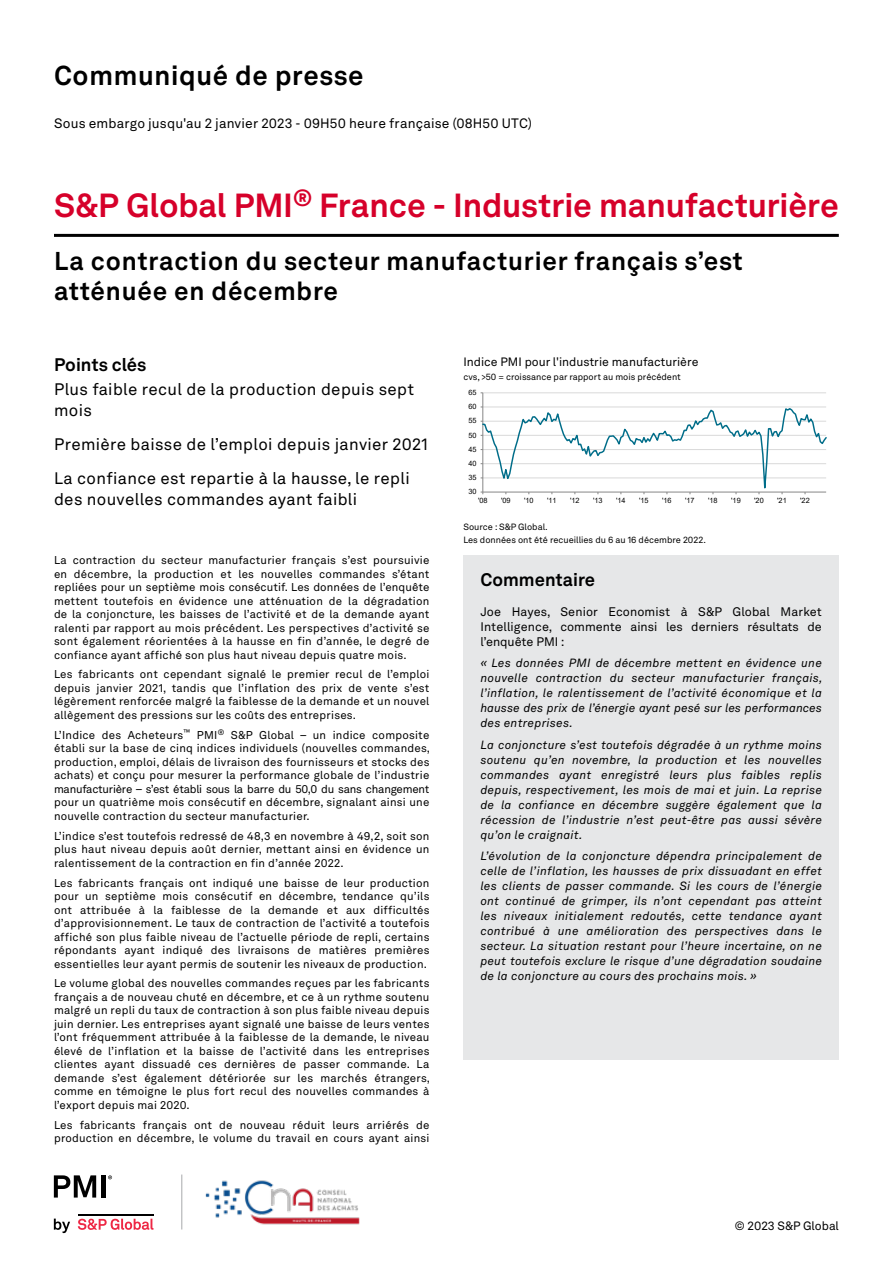
<style>
.page{position:relative;width:893px;height:1263px;background:#fff}
.page>*{position:absolute;margin:0;border:0;box-sizing:border-box;transform-origin:0 0}
.t1{font:700 33px "Akkurat LL";letter-spacing:-.005em;color:#d6002a}
.t2{font:700 27px "Akkurat LL";letter-spacing:.025em;color:#000}
.t3{font:700 25.5px/30px "Akkurat LL";letter-spacing:.03em;color:#000}
.t4{font:700 18px "Akkurat LL";color:#000}
.t5{font:16.5px/21px "Akkurat LL";letter-spacing:.02em;color:#000}
.t6{font:13.5px "Akkurat LL";letter-spacing:.01em;color:#000}
.t7{font:12.3px/15px "Akkurat LL";color:#000;text-align:justify}
.t8{font:12px "Akkurat LL";color:#000}
.t9{font:italic 11.85px/15px "Akkurat LL";letter-spacing:.03em;color:#000;text-align:justify}
.t10{font:11.25px/13.5px "Akkurat LL";letter-spacing:.02em;color:#000;text-align:justify}
.t11{font:9px "Akkurat LL";color:#000}
.t12{font:7.35px "Arial";color:#000}
.s1{font-size:12px}
</style>
<div class="page">
<hr style="left:483px;top:393px;width:343px;height:1px;background:#d9d9d9">
<hr style="left:483px;top:393px;width:1px;height:99px;background:#868686">
<svg style="left:481px;top:407px;width:346px;height:87px"></svg>
<hr style="left:54px;top:234px;width:785px;height:3px;background:#000">
<div style="left:463px;top:555px;width:376px;height:51px;background:#e6e7e8"></div>
<div style="left:463px;top:606px;width:376px;height:454px;background:#e6e7e8"></div>
<img style="left:182px;top:1174px;width:178px;height:56px">
<svg style="left:54px;top:1218px;width:16px;height:15px"></svg>
<svg style="left:78px;top:1218px;width:75px;height:12px"></svg>
<hr style="left:78px;top:1213px;width:75px;height:2px;background:#000">
<svg style="left:54px;top:1175px;width:42px;height:22px"></svg>
<div style="left:101px;top:1175px;width:5px;height:22px;background:#000"></div>
<svg style="left:108px;top:1175px;width:4px;height:4px"></svg>
<h2 class="t2" style="left:54px;top:55px;width:311px">Communiqué de presse</h2>
<p class="t6" style="left:54px;top:113px;width:479px">Sous embargo jusqu'au 2 janvier 2023 - 09H50 heure française (08H50 UTC)</p>
<h1 class="t1" style="left:54px;top:180px;width:786px">S&amp;P Global PMI<sup>®</sup> France - Industrie manufacturière</h1>
<h3 class="t3" style="left:54px;top:244px;width:690px">La contraction du secteur manufacturier français s’est atténuée en décembre</h3>
<h3 class="t4" style="left:54px;top:351px;width:94px">Points clés</h3>
<h3 class="t5" style="left:54px;top:378px;width:362px">Plus faible recul de la production depuis sept mois</h3>
<h3 class="t5" style="left:54px;top:427px;width:375px;line-height:33.8px">Première baisse de l’emploi depuis janvier 2021<br>La confiance est repartie à la hausse, le repli</h3>
<h3 class="t5" style="left:54px;top:488px;width:305px">des nouvelles commandes ayant faibli</h3>
<p class="t10" style="left:54px;top:553px;width:377px">La contraction du secteur manufacturier français s’est poursuivie en décembre, la production et les nouvelles commandes s’étant repliées pour un septième mois consécutif. Les données de l’enquête mettent toutefois en évidence une atténuation de la dégradation de la conjoncture, les baisses de l’activité et de la demande ayant ralenti par rapport au mois précédent. Les perspectives d’activité se sont également réorientées à la hausse en fin d’année, le degré de confiance ayant affiché son plus haut niveau depuis quatre mois.</p>
<p class="t10" style="left:54px;top:667px;width:377px">Les fabricants ont cependant signalé le premier recul de l’emploi depuis janvier 2021, tandis que l’inflation des prix de vente s’est légèrement renforcée malgré la faiblesse de la demande et un nouvel allègement des pressions sur les coûts des entreprises.</p>
<p class="t10" style="left:54px;top:727px;width:378px">L’Indice des Acheteurs<sup>™</sup> PMI<sup>®</sup> S&amp;P Global – un indice composite établi sur la base de cinq indices individuels (nouvelles commandes, production, emploi, délais de livraison des fournisseurs et stocks des achats) et conçu pour mesurer la performance globale de l’industrie manufacturière – s’est établi sous la barre du 50,0 du sans changement pour un quatrième mois consécutif en décembre, signalant ainsi une nouvelle contraction du secteur manufacturier.</p>
<p class="t10" style="left:54px;top:828px;width:377px">L’indice s’est toutefois redressé de 48,3 en novembre à 49,2, soit son plus haut niveau depuis août dernier, mettant ainsi en évidence un ralentissement de la contraction en fin d’année 2022.</p>
<p class="t10" style="left:54px;top:875px;width:377px">Les fabricants français ont indiqué une baisse de leur production pour un septième mois consécutif en décembre, tendance qu’ils ont attribuée à la faiblesse de la demande et aux difficultés d’approvisionnement. Le taux de contraction de l’activité a toutefois affiché son plus faible niveau de l’actuelle période de repli, certains répondants ayant indiqué des livraisons de matières premières essentielles leur ayant permis de soutenir les niveaux de production.</p>
<p class="t10" style="left:54px;top:976px;width:378px">Le volume global des nouvelles commandes reçues par les fabricants français a de nouveau chuté en décembre, et ce à un rythme soutenu malgré un repli du taux de contraction à son plus faible niveau depuis juin dernier. Les entreprises ayant signalé une baisse de leurs ventes l’ont fréquemment attribuée à la faiblesse de la demande, le niveau élevé de l’inflation et la baisse de l’activité dans les entreprises clientes ayant dissuadé ces dernières de passer commande. La demande s’est également détériorée sur les marchés étrangers, comme en témoigne le plus fort recul des nouvelles commandes à l’export depuis mai 2020.</p>
<p class="t10" style="left:54px;top:1117px;width:377px">Les fabricants français ont de nouveau réduit leurs arriérés de production en décembre, le volume du travail en cours ayant ainsi</p>
<p class="t8" style="left:463px;top:353px;width:236px">Indice PMI pour l'industrie manufacturière</p>
<p class="t11" style="left:463px;top:370px;width:219px">cvs, &gt;50 = croissance par rapport au mois précédent</p>
<p class="t12" style="left:468px;top:387px;width:10px">65</p>
<p class="t12" style="left:468px;top:402px;width:10px">60</p>
<p class="t12" style="left:468px;top:416px;width:10px">55</p>
<p class="t12" style="left:468px;top:430px;width:10px">50</p>
<p class="t12" style="left:468px;top:444px;width:10px">45</p>
<p class="t12" style="left:468px;top:458px;width:10px">40</p>
<p class="t12" style="left:468px;top:472px;width:10px">35</p>
<p class="t12" style="left:468px;top:487px;width:10px">30</p>
<p class="t12" style="left:478px;top:495px;width:11px">'08</p>
<p class="t12" style="left:501px;top:495px;width:11px">'09</p>
<p class="t12" style="left:524px;top:495px;width:11px">'10</p>
<p class="t12" style="left:547px;top:495px;width:11px">'11</p>
<p class="t12" style="left:570px;top:495px;width:11px">'12</p>
<p class="t12" style="left:593px;top:495px;width:11px">'13</p>
<p class="t12" style="left:616px;top:495px;width:11px">'14</p>
<p class="t12" style="left:639px;top:495px;width:11px">'15</p>
<p class="t12" style="left:662px;top:495px;width:11px">'16</p>
<p class="t12" style="left:685px;top:495px;width:11px">'17</p>
<p class="t12" style="left:708px;top:495px;width:11px">'18</p>
<p class="t12" style="left:731px;top:495px;width:11px">'19</p>
<p class="t12" style="left:754px;top:495px;width:11px">'20</p>
<p class="t12" style="left:777px;top:495px;width:11px">'21</p>
<p class="t12" style="left:800px;top:495px;width:11px">'22</p>
<p class="t11" style="left:463px;top:520px;width:86px">Source : S&amp;P Global.</p>
<p class="t11" style="left:463px;top:533px;width:244px">Les données ont été recueillies du 6 au 16 décembre 2022.</p>
<h3 class="t4" style="left:480px;top:566px;width:116px">Commentaire</h3>
<p class="t7" style="left:480px;top:603px;width:343px">Joe Hayes, Senior Economist à S&amp;P Global Market Intelligence, commente ainsi les derniers résultats de l’enquête PMI :</p>
<p class="t9" style="left:480px;top:655px;width:344px"><span class="s1">«</span> Les données PMI de décembre mettent en évidence une nouvelle contraction du secteur manufacturier français, l’inflation, le ralentissement de l’activité économique et la hausse des prix de l’énergie ayant pesé sur les performances des entreprises.</p>
<p class="t9" style="left:480px;top:736px;width:343px">La conjoncture s’est toutefois dégradée à un rythme moins soutenu qu’en novembre, la production et les nouvelles commandes ayant enregistré leurs plus faibles replis depuis, respectivement, les mois de mai et juin. La reprise de la confiance en décembre suggère également que la récession de l’industrie n’est peut-être pas aussi sévère qu’on le craignait.</p>
<p class="t9" style="left:480px;top:848px;width:343px">L’évolution de la conjoncture dépendra principalement de celle de l’inflation, les hausses de prix dissuadant en effet les clients de passer commande. Si les cours de l’énergie ont continué de grimper, ils n’ont cependant pas atteint les niveaux initialement redoutés, cette tendance ayant contribué à une amélioration des perspectives dans le secteur. La situation restant pour l’heure incertaine, on ne peut toutefois exclure le risque d’une dégradation soudaine de la conjoncture au cours des prochains mois. <span class="s1">»</span></p>
<p class="t8" style="left:735px;top:1216px;width:106px">© 2023 S&amp;P Global</p>
</div>
